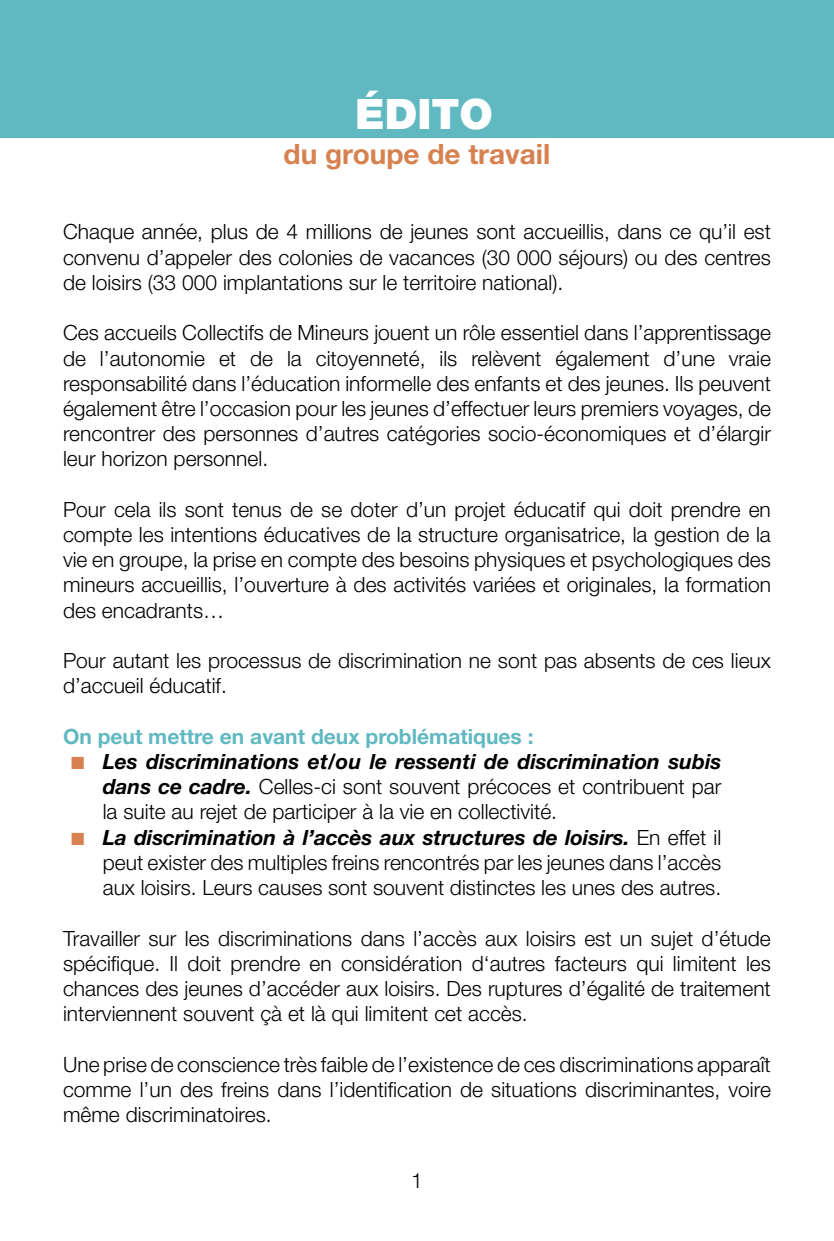
<style>
.page{position:relative;width:834px;height:1241px;background:#fff}
.page>*{position:absolute;margin:0;border:0;box-sizing:border-box;transform-origin:0 0}
.t1{font:900 42px "Helvetica Neue LT Std";color:#fff}
.t2{font:700 28px "Helvetica Neue LT Std";color:#d6814f}
.t3{font:300 21px/25.2px "Helvetica Neue LT Std";color:#000;text-align:justify}
.t4{font:700 21px "Helvetica Neue LT Std";color:#60b8c1}
.s1{color:#d6814f}
.s2{font-weight:700;font-style:italic}
</style>
<div class="page">
<div style="left:0;top:0;width:833px;height:137px;background:#60b8c1"></div>
<h1 class="t1" style="left:355px;top:89px;width:139px">ÉDITO</h1>
<h2 class="t2" style="left:283px;top:136px;width:268px">du groupe de travail</h2>
<p class="t3" style="left:63px;top:219px;width:709px">Chaque année, plus de 4 millions de jeunes sont accueillis, dans ce qu’il est convenu d’appeler des colonies de vacances (30 000 séjours) ou des centres de loisirs (33 000 implantations sur le territoire national).</p>
<p class="t3" style="left:63px;top:320px;width:709px">Ces accueils Collectifs de Mineurs jouent un rôle essentiel dans l’apprentissage de l’autonomie et de la citoyenneté, ils relèvent également d’une vraie responsabilité dans l’éducation informelle des enfants et des jeunes. Ils peuvent également être l’occasion pour les jeunes d’effectuer leurs premiers voyages, de rencontrer des personnes d’autres catégories socio-économiques et d’élargir leur horizon personnel.</p>
<p class="t3" style="left:63px;top:496px;width:709px">Pour cela ils sont tenus de se doter d’un projet éducatif qui doit prendre en compte les intentions éducatives de la structure organisatrice, la gestion de la vie en groupe, la prise en compte des besoins physiques et psychologiques des mineurs accueillis, l’ouverture à des activités variées et originales, la formation des encadrants…</p>
<p class="t3" style="left:63px;top:647px;width:709px">Pour autant les processus de discrimination ne sont pas absents de ces lieux d’accueil éducatif.</p>
<p class="t4" style="left:63px;top:723px;width:472px">On peut mettre en avant deux problématiques :</p>
<p class="t3" style="left:103px;top:748px;width:620px;text-indent:-32px"><span class="s1">■</span> <span class="s2">Les discriminations et/ou le ressenti de discrimination subis dans ce cadre.</span> Celles-ci sont souvent précoces et contribuent par la suite au rejet de participer à la vie en collectivité.</p>
<p class="t3" style="left:103px;top:824px;width:620px;text-indent:-32px"><span class="s1">■</span> <span class="s2">La discrimination à l’accès aux structures de loisirs.</span> En effet il peut exister des multiples freins rencontrés par les jeunes dans l’accès aux loisirs. Leurs causes sont souvent distinctes les unes des autres.</p>
<p class="t3" style="left:63px;top:924px;width:709px">Travailler sur les discriminations dans l’accès aux loisirs est un sujet d’étude spécifique. Il doit prendre en considération d‘autres facteurs qui limitent les chances des jeunes d’accéder aux loisirs. Des ruptures d’égalité de traitement interviennent souvent çà et là qui limitent cet accès.</p>
<p class="t3" style="left:63px;top:1050px;width:709px">Une prise de conscience très faible de l’existence de ces discriminations apparaît comme l’un des freins dans l’identification de situations discriminantes, voire même discriminatoires.</p>
<p class="t3" style="left:411px;top:1166px;width:13px">1</p>
</div>
